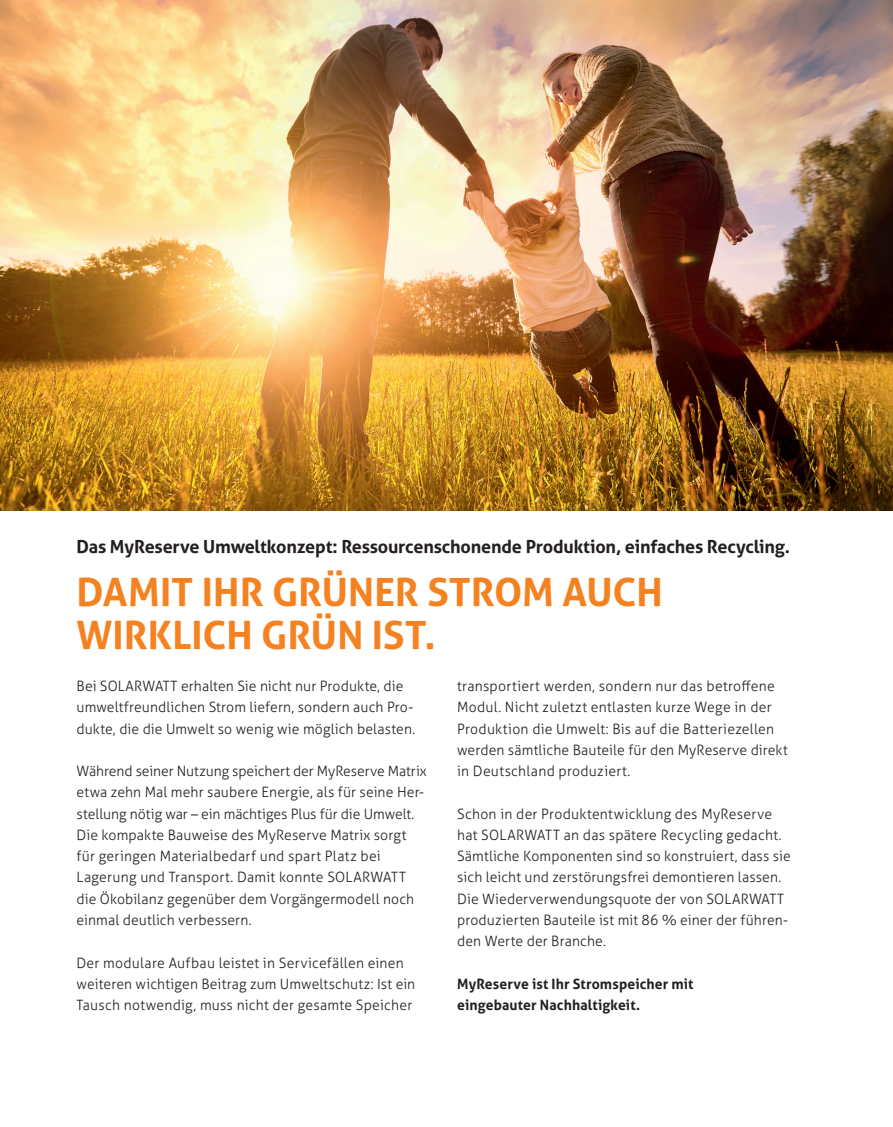
<style>
.page{position:relative;width:893px;height:1127px;background:#fff}
.page>*{position:absolute;margin:0;border:0;box-sizing:border-box;transform-origin:0 0}
.t1{font:700 39px/42.5px "Aller";color:#f58220}
.t2{font:700 18px "Aller";letter-spacing:-.01em;color:#231f20}
.t3{font:300 14.25px/21.3px "Aller";letter-spacing:.01em;color:#231f20}
.t4{font:700 14.25px/21.3px "Aller";letter-spacing:.01em;color:#231f20}
</style>
<div class="page">
<img style="left:0;top:0;width:893px;height:510px">
<p class="t2" style="left:77px;top:535px;width:715px">Das MyReserve Umweltkonzept: Ressourcenschonende Produktion, einfaches Recycling.</p>
<h1 class="t1" style="left:77px;top:571px;width:588px">DAMIT IHR GRÜNER STROM AUCH<br>WIRKLICH GRÜN IST.</h1>
<p class="t3" style="left:77px;top:675px;width:340px">Bei SOLARWATT erhalten Sie nicht nur Produkte, die umweltfreundlichen Strom liefern, sondern auch Pro&shy;dukte, die die Umwelt so wenig wie möglich belasten.</p>
<p class="t3" style="left:77px;top:760px;width:352px">Während seiner Nutzung speichert der MyReserve Matrix etwa zehn Mal mehr saubere Energie, als für seine Her&shy;stellung nötig war – ein mächtiges Plus für die Umwelt.<br>Die kompakte Bauweise des MyReserve Matrix sorgt für geringen Materialbedarf und spart Platz bei Lagerung und Transport. Damit konnte SOLARWATT die Ökobilanz gegenüber dem Vorgängermodell noch einmal deutlich verbessern.</p>
<p class="t3" style="left:77px;top:952px;width:340px">Der modulare Aufbau leistet in Servicefällen einen weiteren wichtigen Beitrag zum Umweltschutz: Ist ein<br>Tausch notwendig, muss nicht der gesamte Speicher</p>
<p class="t3" style="left:457px;top:675px;width:332px">transportiert werden, sondern nur das betroffene Modul. Nicht zuletzt entlasten kurze Wege in der Produktion die Umwelt: Bis auf die Batteriezellen werden sämtliche Bauteile für den MyReserve direkt in Deutschland produziert.</p>
<p class="t3" style="left:457px;top:803px;width:335px">Schon in der Produktentwicklung des MyReserve hat SOLARWATT an das spätere Recycling gedacht.<br>Sämtliche Komponenten sind so konstruiert, dass sie sich leicht und zerstörungsfrei demontieren lassen.<br>Die Wiederverwendungsquote der von SOLARWATT produzierten Bauteile ist mit 86 % einer der führen&shy;den Werte der Branche.</p>
<p class="t4" style="left:457px;top:973px;width:238px">MyReserve ist Ihr Stromspeicher mit eingebauter Nachhaltigkeit.</p>
</div>
